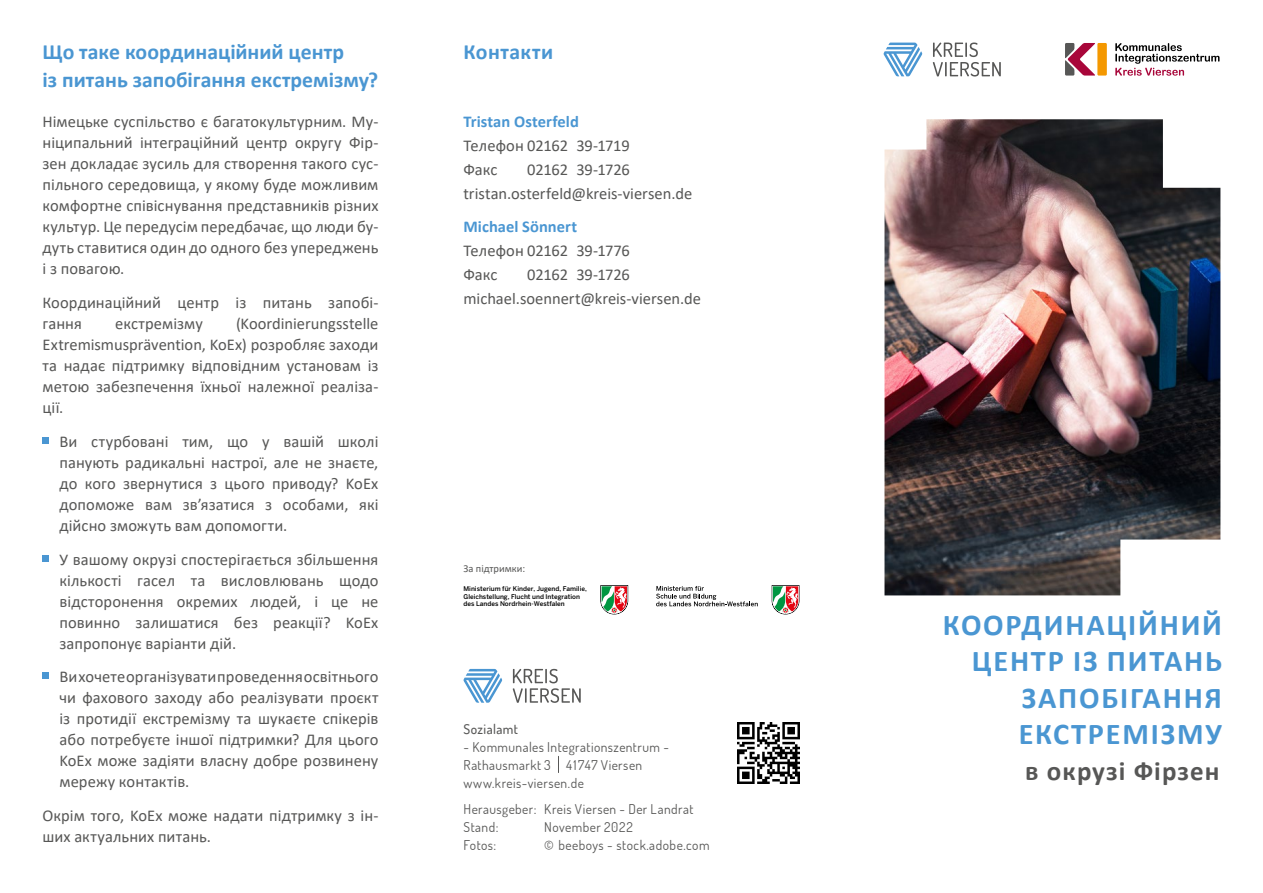
<style>
.page{position:relative;width:1263px;height:893px;background:#fff}
.page>*{position:absolute;margin:0;border:0;box-sizing:border-box;transform-origin:0 0}
.t1{font:700 30.3px/36.5px "Calibri";letter-spacing:.06em;color:#4a96d2;text-align:right}
.t2{font:700 27px "Calibri";letter-spacing:.04em;color:#575756}
.t3{font:700 21.75px "Calibri";color:#4a96d2}
.t4{font:700 21.75px "Calibri";letter-spacing:.025em;color:#4a96d2}
.t5{font:16.5px/21px "Calibri";letter-spacing:.005em;color:#575756;text-align:justify}
.t6{font:700 16.5px "Calibri";color:#4a96d2}
.t7{font:13.5px/18px "Dosis";letter-spacing:.03em;color:#575756}
.t8{font:500 13.5px "Dosis";letter-spacing:.03em;color:#575756}
.t9{font:10.5px "Calibri";color:#575756}
.t10{font:500 6.45px/7.8px "Benton Sans";color:#000}
</style>
<div class="page">
<div style="left:43px;top:437px;width:6px;height:7px;background:#4a96d2"></div>
<svg style="left:43px;top:555px;width:6px;height:6px"></svg>
<svg style="left:43px;top:673px;width:6px;height:6px"></svg>
<svg style="left:883px;top:43px;width:39px;height:33px"></svg>
<svg style="left:933px;top:43px;width:68px;height:34px"></svg>
<svg style="left:1115px;top:43px;width:104px;height:33px"></svg>
<div style="left:1097px;top:43px;width:10px;height:33px;background:#f49800"></div>
<svg style="left:1065px;top:43px;width:30px;height:33px"></svg>
<img style="left:884px;top:119px;width:336px;height:476px">
<svg style="left:600px;top:585px;width:28px;height:29px"></svg>
<svg style="left:772px;top:585px;width:27px;height:29px"></svg>
<svg style="left:656px;top:586px;width:102px;height:20px"></svg>
<img style="left:738px;top:722px;width:61px;height:62px">
<svg style="left:463px;top:669px;width:39px;height:34px"></svg>
<svg style="left:513px;top:669px;width:68px;height:34px"></svg>
<svg style="left:558px;top:756px;width:1px;height:17px"></svg>
<h3 class="t3" style="left:43px;top:36px;width:303px">Що таке координаційний центр</h3>
<h3 class="t4" style="left:463px;top:36px;width:91px">Контакти</h3>
<h3 class="t3" style="left:43px;top:65px;width:337px">із питань запобігання екстремізму?</h3>
<p class="t5" style="left:43px;top:111px;width:337px">Німецьке суспільство є багатокультурним. Му&shy;ніципальний інтеграційний центр округу Фір&shy;зен докладає зусиль для створення такого сус&shy;пільного середовища, у якому буде можливим комфортне співіснування представників різних культур. Це передусім передбачає, що люди бу&shy;дуть ставитися один до одного без упереджень і з повагою.</p>
<p class="t5" style="left:43px;top:292px;width:337px">Координаційний центр із питань запобі&shy;гання</p>
<p class="t6" style="left:463px;top:110px;width:117px">Tristan Osterfeld</p>
<p class="t5" style="left:463px;top:133px;width:168px;line-height:24px">Телефон 02162 39-1719<br>Факс</p>
<p class="t5" style="left:463px;top:157px;width:230px;line-height:24px;text-align:center">02162 39-1726 tristan.osterfeld@kreis-viersen.de</p>
<p class="t6" style="left:463px;top:215px;width:115px">Michael Sönnert</p>
<p class="t5" style="left:463px;top:238px;width:168px;line-height:24px">Телефон 02162 39-1776<br>Факс</p>
<p class="t5" style="left:463px;top:262px;width:239px;line-height:24px;text-align:center">02162 39-1726 michael.soennert@kreis-viersen.de</p>
<p class="t5" style="left:43px;top:313px;width:337px;text-indent:194px">(Koordinierungsstelle Extremismusprävention, KoEx) розробляє заходи та надає підтримку відповідним установам із метою забезпечення їхньої належної реаліза&shy;ції.</p>
<p class="t5" style="left:60px;top:430px;width:320px">Ви стурбовані тим, що у вашій школі панують радикальні настрої, але не знаєте, до кого звернутися з цього приводу? KoEx допоможе вам зв’язатися з особами, які дійсно зможуть вам допомогти.</p>
<p class="t5" style="left:60px;top:548px;width:320px">У вашому окрузі спостерігається збільшення кількості гасел та висловлювань щодо відсторонення окремих людей, і це не повинно залишатися без реакції? KoEx запропонує варіанти дій.</p>
<p class="t5" style="left:60px;top:666px;width:320px">Ви хочете організувати проведення освітнього чи фахового заходу або реалізувати проєкт із протидії екстремізму та шукаєте спікерів або потребуєте іншої підтримки? Для цього KoEx може задіяти власну добре розвинену мережу контактів.</p>
<p class="t5" style="left:43px;top:805px;width:337px">Окрім того, KoEx може надати підтримку з ін&shy;ших актуальних питань.</p>
<p class="t5" style="left:115px;top:313px;width:89px">екстремізму</p>
<p class="t9" style="left:463px;top:561px;width:63px">За підтримки:</p>
<p class="t10" style="left:463px;top:584px;width:125px">Ministerium für Kinder, Jugend, Familie,<br>Gleichstellung, Flucht und Integration des Landes Nordrhein-Westfalen</p>
<p class="t8" style="left:463px;top:720px;width:56px">Sozialamt</p>
<p class="t7" style="left:463px;top:738px;width:207px">- Kommunales Integrationszentrum -<br>Rathausmarkt 3 41747 Viersen www.kreis-viersen.de</p>
<p class="t7" style="left:463px;top:800px;width:231px">Herausgeber: Kreis Viersen - Der Landrat<br>Stand:</p>
<p class="t7" style="left:544px;top:818px;width:90px">November 2022</p>
<p class="t7" style="left:463px;top:836px;width:34px">Fotos:</p>
<p class="t7" style="left:544px;top:836px;width:167px">© beeboys - stock.adobe.com</p>
<h1 class="t1" style="left:943px;top:606px;width:281px">КООРДИНАЦІЙНИЙ<br>ЦЕНТР ІЗ ПИТАНЬ<br>ЗАПОБІГАННЯ<br>ЕКСТРЕМІЗМУ</h1>
<h2 class="t2" style="left:1025px;top:752px;width:196px">в окрузі Фірзен</h2>
</div>
